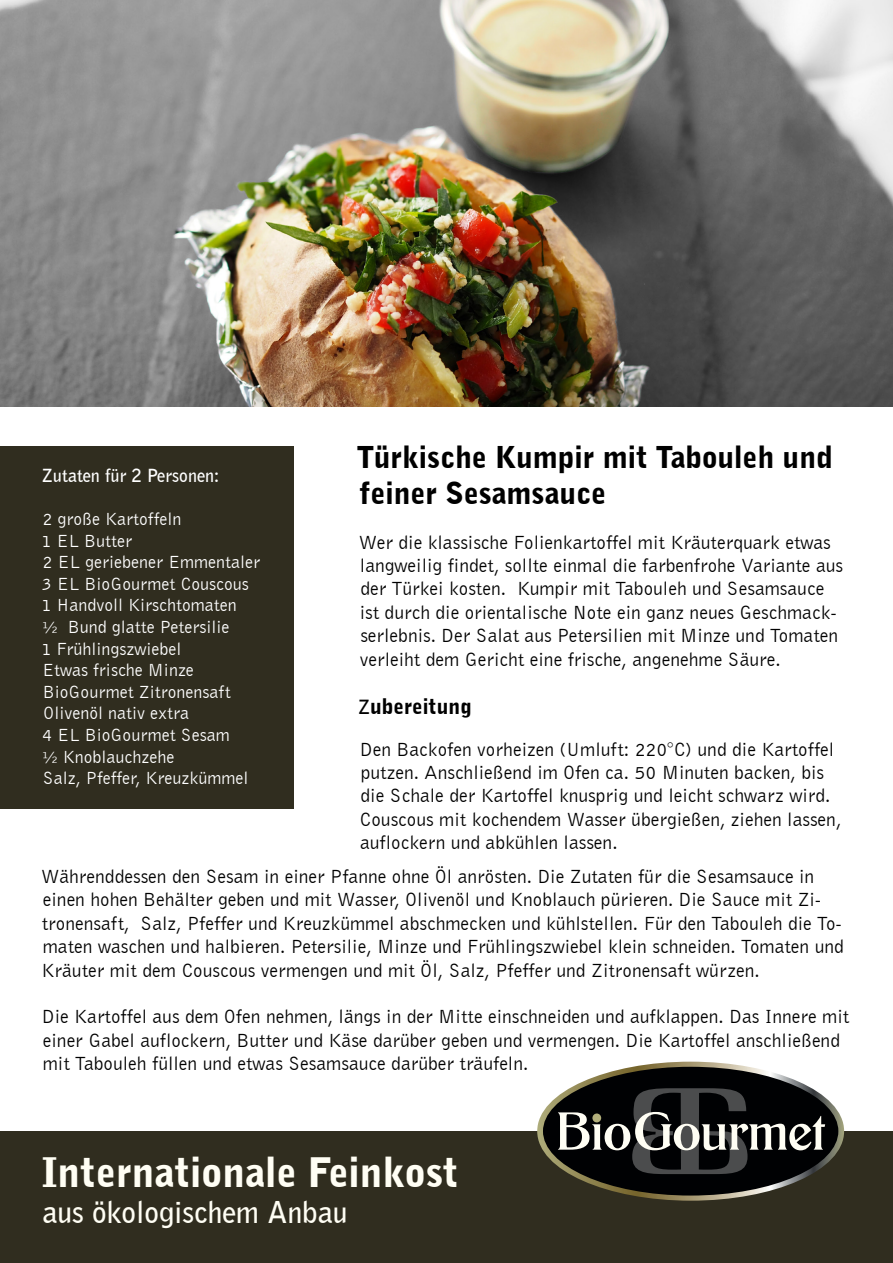
<style>
.page{position:relative;width:893px;height:1263px;background:#fff}
.page>*{position:absolute;margin:0;border:0;box-sizing:border-box;transform-origin:0 0}
.t1{font:900 40.5px "Bell Gothic BT";color:#fffef4}
.t2{font:900 30px/36px "Bell Gothic BT";color:#000}
.t3{font:700 30px "Bell Gothic BT";color:#fffef4}
.t4{font:900 21px "Bell Gothic BT";color:#000}
.t5{font:19.5px/23.4px "Bell Gothic BT";color:#000}
.t6{font:18px/21.6px "Bell Gothic BT";color:#fff}
.t7{font:700 18px "Bell Gothic BT";color:#fff}
.s1{font-weight:700;font-size:19.5px}
</style>
<div class="page">
<div style="left:0;top:1132px;width:893px;height:131px;background:#302d1f"></div>
<img style="left:537px;top:1062px;width:307px;height:139px">
<svg style="left:558px;top:1088px;width:267px;height:86px;background:#363636"></svg>
<div style="left:592px;top:1113px;width:9px;height:9px;background:#b2af7b;border-radius:50%"></div>
<div style="left:0;top:446px;width:293px;height:363px;background:#302d1f"></div>
<img style="left:0;top:0;width:893px;height:406px">
<p class="t2" style="left:357px;top:439px;width:477px">Türkische Kumpir mit Tabouleh und feiner Sesamsauce</p>
<p class="t7" style="left:42px;top:463px;width:179px">Zutaten für 2 Personen:</p>
<p class="t6" style="left:42px;top:508px;width:140px">2 große Kartoffeln</p>
<p class="t6" style="left:41px;top:529px;width:92px">1 EL Butter</p>
<p class="t6" style="left:42px;top:551px;width:219px">2 EL geriebener Emmentaler</p>
<p class="t6" style="left:42px;top:573px;width:208px">3 EL BioGourmet Couscous</p>
<p class="t6" style="left:41px;top:594px;width:197px">1 Handvoll Kirschtomaten</p>
<p class="t6" style="left:42px;top:616px;width:189px">½ Bund glatte Petersilie</p>
<p class="t6" style="left:41px;top:637px;width:142px">1 Frühlingszwiebel</p>
<p class="t6" style="left:42px;top:659px;width:190px">Etwas frische Minze<br>BioGourmet Zitronensaft</p>
<p class="t6" style="left:43px;top:702px;width:147px">Olivenöl nativ extra</p>
<p class="t6" style="left:42px;top:724px;width:189px">4 EL BioGourmet Sesam</p>
<p class="t6" style="left:42px;top:745px;width:134px">½ Knoblauchzehe</p>
<p class="t6" style="left:43px;top:767px;width:207px">Salz, Pfeffer, Kreuzkümmel</p>
<p class="t5" style="left:359px;top:530px;width:486px">Wer die klassische Folienkartoffel mit Kräuterquark etwas langweilig findet, sollte einmal die farbenfrohe Variante aus der Türkei kosten. Kumpir mit Tabouleh und Sesamsauce ist durch die orientalische Note ein ganz neues Geschmack&shy;serlebnis. Der Salat aus Petersilien mit Minze und Tomaten verleiht dem Gericht eine frische, angenehme Säure.</p>
<p class="t4" style="left:358px;top:693px;width:115px"><span class="s1">Z</span>ubereitung</p>
<p class="t5" style="left:360px;top:737px;width:483px">Den Backofen vorheizen (Umluft: 220°C) und die Kartoffel putzen. Anschließend im Ofen ca. 50 Minuten backen, bis die Schale der Kartoffel knusprig und leicht schwarz wird.<br>Couscous mit kochendem Wasser übergießen, ziehen lassen, auflockern und abkühlen lassen.</p>
<p class="t5" style="left:41px;top:864px;width:804px">Währenddessen den Sesam in einer Pfanne ohne Öl anrösten. Die Zutaten für die Sesamsauce in einen hohen Behälter geben und mit Wasser, Olivenöl und Knoblauch pürieren. Die Sauce mit Zi&shy;tronensaft, Salz, Pfeffer und Kreuzkümmel abschmecken und kühlstellen. Für den Tabouleh die To&shy;maten waschen und halbieren. Petersilie, Minze und Frühlingszwiebel klein schneiden. Tomaten und Kräuter mit dem Couscous vermengen und mit Öl, Salz, Pfeffer und Zitronensaft würzen.</p>
<p class="t5" style="left:42px;top:1005px;width:809px">Die Kartoffel aus dem Ofen nehmen, längs in der Mitte einschneiden und aufklappen. Das Innere mit einer Gabel auflockern, Butter und Käse darüber geben und vermengen. Die Kartoffel anschließend mit Tabouleh füllen und etwas Sesamsauce darüber träufeln.</p>
<p class="t1" style="left:42px;top:1147px;width:418px">Internationale Feinkost</p>
<p class="t3" style="left:42px;top:1192px;width:307px">aus ökologischem Anbau</p>
</div>
